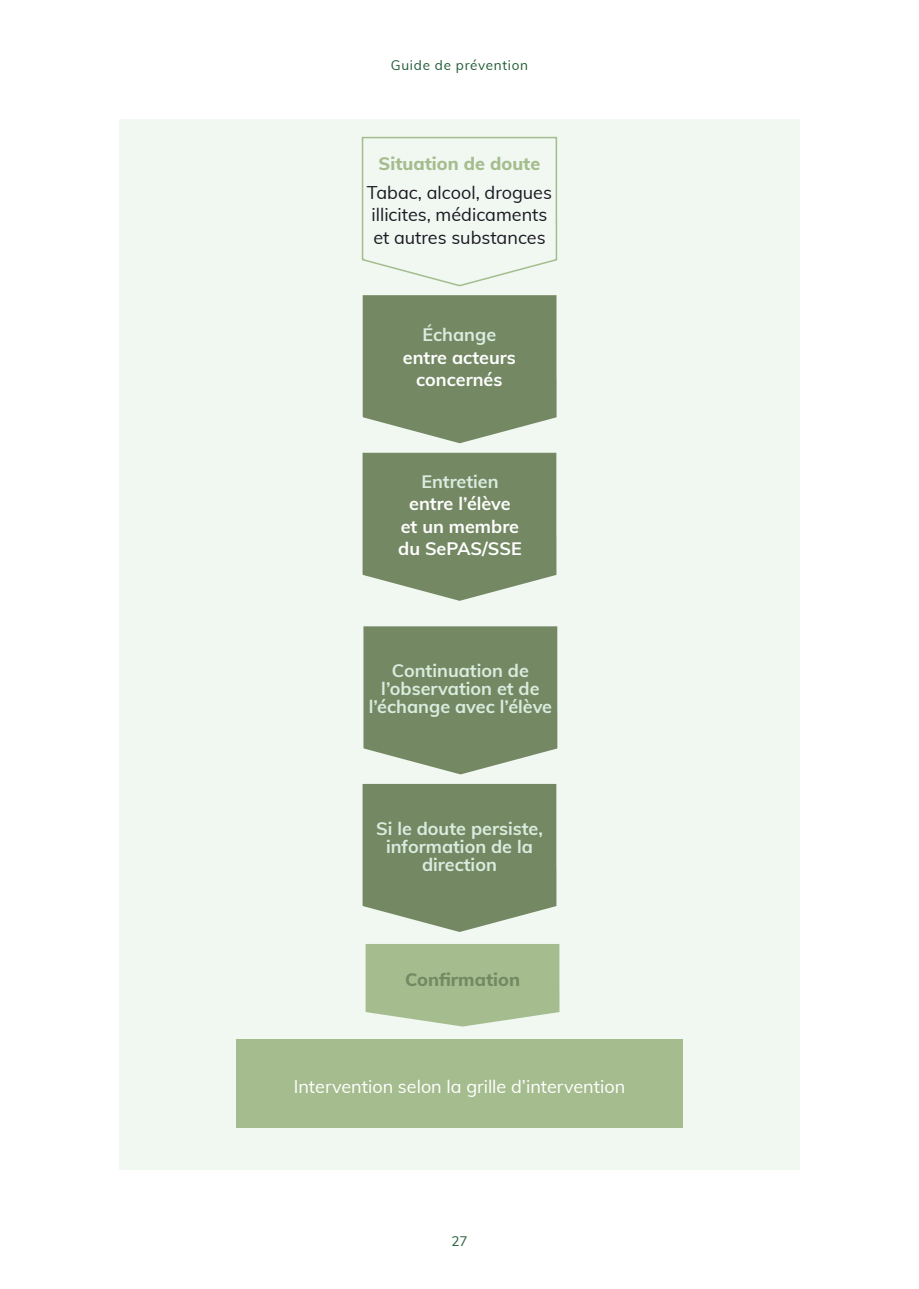
<style>
.page{position:relative;width:919px;height:1289px;background:#fff}
.page>*{position:absolute;margin:0;border:0;box-sizing:border-box;transform-origin:0 0}
.t1{font:700 18px/18px "Muli";color:#daecdf;text-align:center}
.t2{font:18px/22.5px "Muli";color:#1b1922}
.t3{font:700 18px/22.5px "Muli";color:#fff;text-align:center}
.t4{font:18px "Muli";color:#fff}
.t5{font:800 18px "Muli";color:#a5bd8e}
.t6{font:800 18px "Muli";color:#748963}
.t7{font:13.5px "Muli";letter-spacing:.05em;color:#205c35}
</style>
<div class="page">
<div style="left:119px;top:119px;width:680px;height:1050px;background:#f1f8f2"></div>
<svg style="left:361px;top:136px;width:197px;height:151px"></svg>
<svg style="left:362px;top:295px;width:194px;height:148px;background:#7f936f"></svg>
<svg style="left:362px;top:453px;width:194px;height:148px;background:#7f9370"></svg>
<svg style="left:362px;top:784px;width:194px;height:148px;background:#7f926f"></svg>
<div style="left:236px;top:1039px;width:446px;height:89px;background:#a5bd8e"></div>
<svg style="left:365px;top:944px;width:194px;height:82px;background:#abc196"></svg>
<svg style="left:363px;top:626px;width:194px;height:148px;background:#7f926f"></svg>
<p class="t7" style="left:391px;top:55px;width:138px">Guide de prévention</p>
<p class="t5" style="left:378px;top:150px;width:163px">Situation de doute</p>
<p class="t2" style="left:367px;top:180px;width:186px">Tabac, alcool, drogues illicites, médicaments et autres substances</p>
<p class="t1" style="left:422px;top:325px;width:75px">Échange</p>
<p class="t3" style="left:403px;top:345px;width:114px">entre acteurs concernés</p>
<p class="t1" style="left:421px;top:471px;width:79px">Entretien</p>
<p class="t3" style="left:398px;top:491px;width:125px">entre l’élève<br>et un membre du SePAS/SSE</p>
<p class="t1" style="left:368px;top:660px;width:185px">Continuation de l’observation et de l’échange avec l’élève</p>
<p class="t1" style="left:376px;top:818px;width:168px">Si le doute persiste, information de la direction</p>
<p class="t6" style="left:405px;top:966px;width:116px">Confirmation</p>
<p class="t4" style="left:294px;top:1073px;width:333px">Intervention selon la grille d’intervention</p>
<p class="t7" style="left:451px;top:1230px;width:18px">27</p>
</div>
